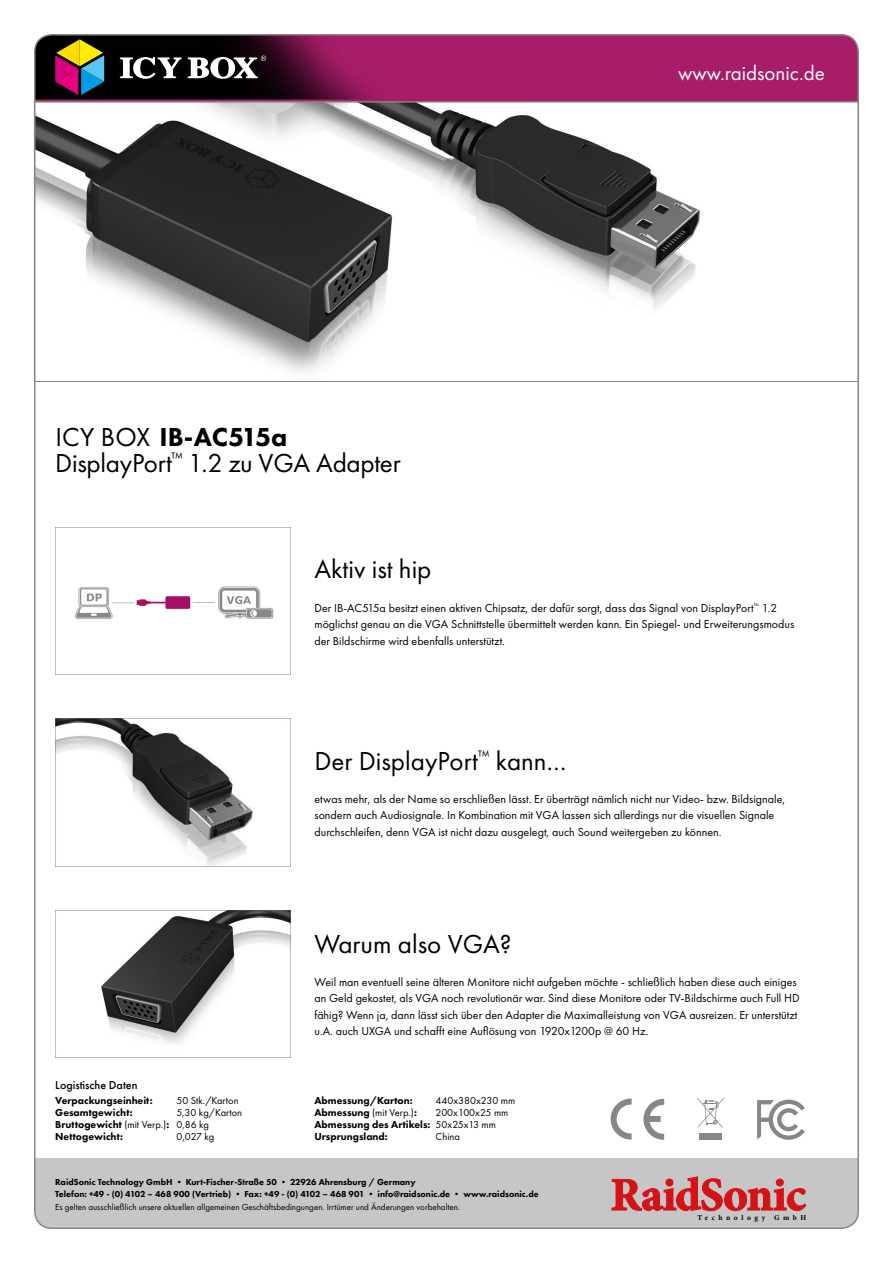
<style>
.page{position:relative;width:893px;height:1263px;background:#fff}
.page>*{position:absolute;margin:0;border:0;box-sizing:border-box;transform-origin:0 0}
.t1{font:27px "Futura PT";color:#000}
.t2{font:800 27px "Futura PT";letter-spacing:-.01em;color:#000}
.t3{font:21px "Futura PT";color:#fff}
.t4{font:12px/16.5px "Futura PT";color:#000}
.t5{font:500 12px "Futura PT";color:#000}
.t6{font:800 10.5px/12px "Futura PT";color:#000}
.t7{font:10.5px/12px "Futura PT";color:#000}
.t8{font:800 9px/12px "Futura PT";color:#000}
.t9{font:9px "Futura PT";color:#000}
.t10{font:700 7.5px "Minion Pro";letter-spacing:.47em;color:#000}
.s1{font-weight:400}
</style>
<div class="page">
<svg style="left:37px;top:102px;width:819px;height:280px"></svg>
<img style="left:55px;top:528px;width:236px;height:147px">
<img style="left:55px;top:719px;width:236px;height:147px">
<img style="left:55px;top:910px;width:236px;height:147px">
<svg style="left:757px;top:1099px;width:48px;height:41px"></svg>
<div style="left:699px;top:1134px;width:23px;height:6px;background:#878787"></div>
<svg style="left:697px;top:1097px;width:27px;height:31px"></svg>
<svg style="left:611px;top:1098px;width:21px;height:41px"></svg>
<svg style="left:643px;top:1099px;width:21px;height:41px"></svg>
<div style="left:35px;top:1159px;width:823px;height:69px;background:#c6c6c6"></div>
<svg style="left:612px;top:1176px;width:194px;height:35px"></svg>
<svg style="left:35px;top:35px;width:821px;height:67px"></svg>
<svg style="left:120px;top:56px;width:146px;height:23px"></svg>
<svg style="left:55px;top:39px;width:49px;height:56px"></svg>
<h1 class="t2" style="left:55px;top:420px;width:233px"><span class="s1">ICY BOX</span> IB-AC515a</h1>
<h1 class="t1" style="left:55px;top:447px;width:347px">DisplayPort<sup>™</sup> 1.2 zu VGA Adapter</h1>
<h2 class="t3" style="left:678px;top:60px;width:148px">www.raidsonic.de</h2>
<h1 class="t1" style="left:314px;top:553px;width:119px">Aktiv ist hip</h1>
<p class="t4" style="left:314px;top:599px;width:481px">Der IB-AC515a besitzt einen aktiven Chipsatz, der dafür sorgt, dass das Signal von DisplayPort<sup>™</sup> 1.2 möglichst genau an die VGA Schnittstelle übermittelt werden kann. Ein Spiegel- und Erweiterungsmodus der Bildschirme wird ebenfalls unterstützt.</p>
<h1 class="t1" style="left:314px;top:745px;width:254px">Der DisplayPort<sup>™</sup> kann…</h1>
<p class="t4" style="left:314px;top:790px;width:472px">etwas mehr, als der Name so erschließen lässt. Er überträgt nämlich nicht nur Video- bzw. Bildsignale, sondern auch Audiosignale. In Kombination mit VGA lassen sich allerdings nur die visuellen Signale durchschleifen, denn VGA ist nicht dazu ausgelegt, auch Sound weitergeben zu können.</p>
<h1 class="t1" style="left:314px;top:928px;width:199px">Warum also VGA?</h1>
<p class="t4" style="left:314px;top:974px;width:487px">Weil man eventuell seine älteren Monitore nicht aufgeben möchte - schließlich haben diese auch einiges an Geld gekostet, als VGA noch revolutionär war. Sind diese Monitore oder TV-Bildschirme auch Full HD fähig? Wenn ja, dann lässt sich über den Adapter die Maximalleistung von VGA ausreizen. Er unterstützt u.A. auch UXGA und schafft eine Auflösung von 1920x1200p @ 60 Hz.</p>
<p class="t5" style="left:55px;top:1078px;width:84px">Logistische Daten</p>
<p class="t6" style="left:55px;top:1094px;width:115px">Verpackungseinheit:<br>Gesamtgewicht:<br>Bruttogewicht <span class="s1">(mit Verp.)</span>:<br>Nettogewicht:</p>
<p class="t7" style="left:176px;top:1094px;width:67px">50 Stk./Karton<br>5,30 kg/Karton<br>0,86 kg<br>0,027 kg</p>
<p class="t7" style="left:436px;top:1094px;width:81px">440x380x230 mm<br>200x100x25 mm<br>50x25x13 mm<br>China</p>
<p class="t6" style="left:314px;top:1094px;width:118px">Abmessung/Karton:<br>Abmessung <span class="s1">(mit Verp.)</span>:<br>Abmessung des Artikels:<br>Ursprungsland:</p>
<p class="t8" style="left:55px;top:1175px;width:485px">RaidSonic Technology GmbH • Kurt-Fischer-Straße 50 • 22926 Ahrensburg / Germany<br>Telefon: +49 - (0) 4102 – 468 900 (Vertrieb) • Fax: +49 - (0) 4102 – 468 901 • info@raidsonic.de • www.raidsonic.de</p>
<p class="t9" style="left:55px;top:1202px;width:406px">Es gelten ausschließlich unsere aktuellen allgemeinen Geschäftsbedingungen. Irrtümer und Änderungen vorbehalten.</p>
<p class="t10" style="left:697px;top:1212px;width:110px">Technology GmbH</p>
</div>
